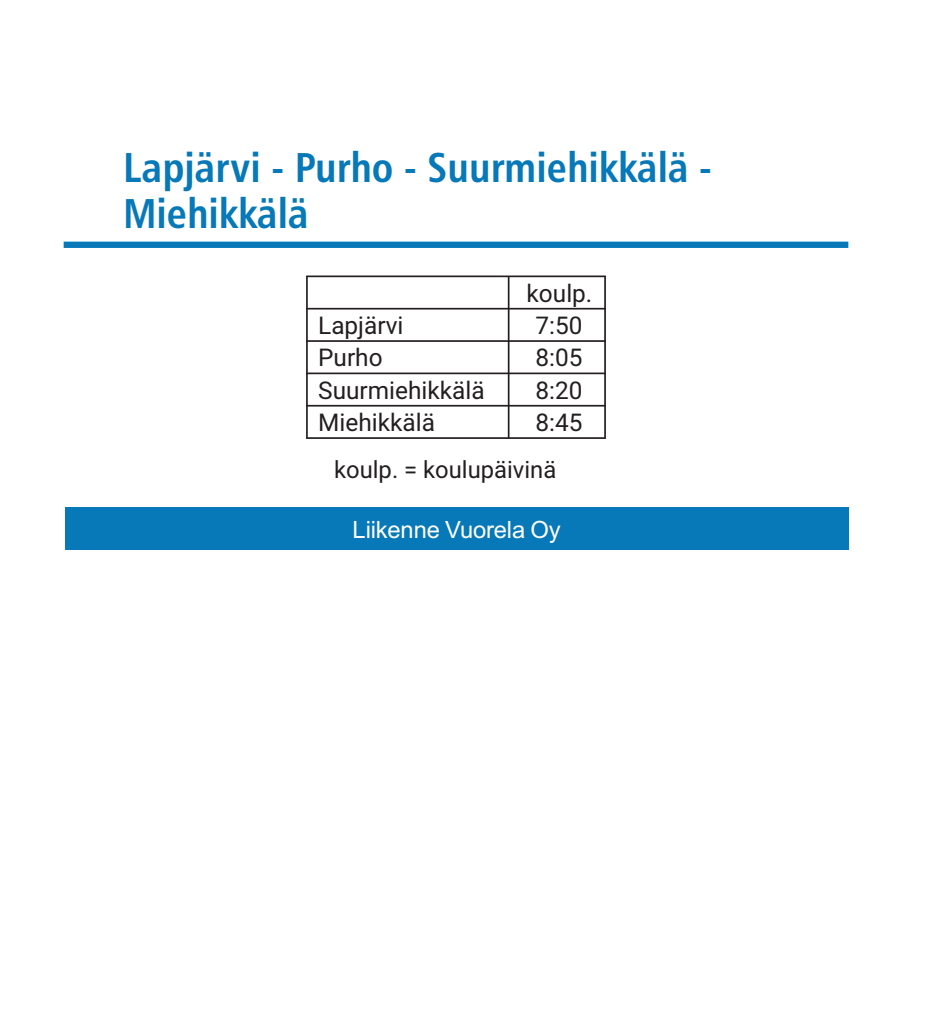
<style>
.page{position:relative;width:936px;height:1021px;background:#fff}
.page>*{position:absolute;margin:0;border:0;box-sizing:border-box;transform-origin:0 0}
.t1{font:41.7px/45.9px "Humanist 777 BT Roman Condensed B Bold";color:#0778b8}
.t2{font:24.3px/32.1px "Roboto";color:#231f20}
.t3{font:23.7px "Roboto";color:#231f20}
.t4{font:23.7px "Arial";letter-spacing:-.01em;color:#fff}
</style>
<div class="page">
<div style="left:65px;top:507px;width:783px;height:42px;background:#0778b8"></div>
<div style="left:64px;top:241px;width:784px;height:7px;background:#0778b8"></div>
<svg style="left:303px;top:241px;width:306px;height:74px"></svg>
<svg style="left:308px;top:315px;width:296px;height:122px"></svg>
<hr style="left:306px;top:437px;width:300px;height:2px;background:#231f20">
<hr style="left:306px;top:276px;width:2px;height:162px;background:#231f20">
<hr style="left:604px;top:276px;width:2px;height:162px;background:#231f20">
<hr style="left:508px;top:276px;width:1px;height:162px;background:#231f20">
<p class="t1" style="left:123px;top:148px;width:590px">Lapjärvi - Purho - Suurmiehikkälä -<br>Miehikkälä</p>
<p class="t2" style="left:526px;top:279px;width:67px">koulp.</p>
<p class="t2" style="left:318px;top:311px;width:168px">Lapjärvi<br>Purho<br>Suurmiehikkälä<br>Miehikkälä</p>
<p class="t2" style="left:535px;top:311px;width:49px;text-align:justify">7:50<br>8:05<br>8:20<br>8:45</p>
<p class="t3" style="left:334px;top:460px;width:224px">koulp. = koulupäivinä</p>
<p class="t4" style="left:352px;top:521px;width:210px">Liikenne Vuorela Oy</p>
</div>
